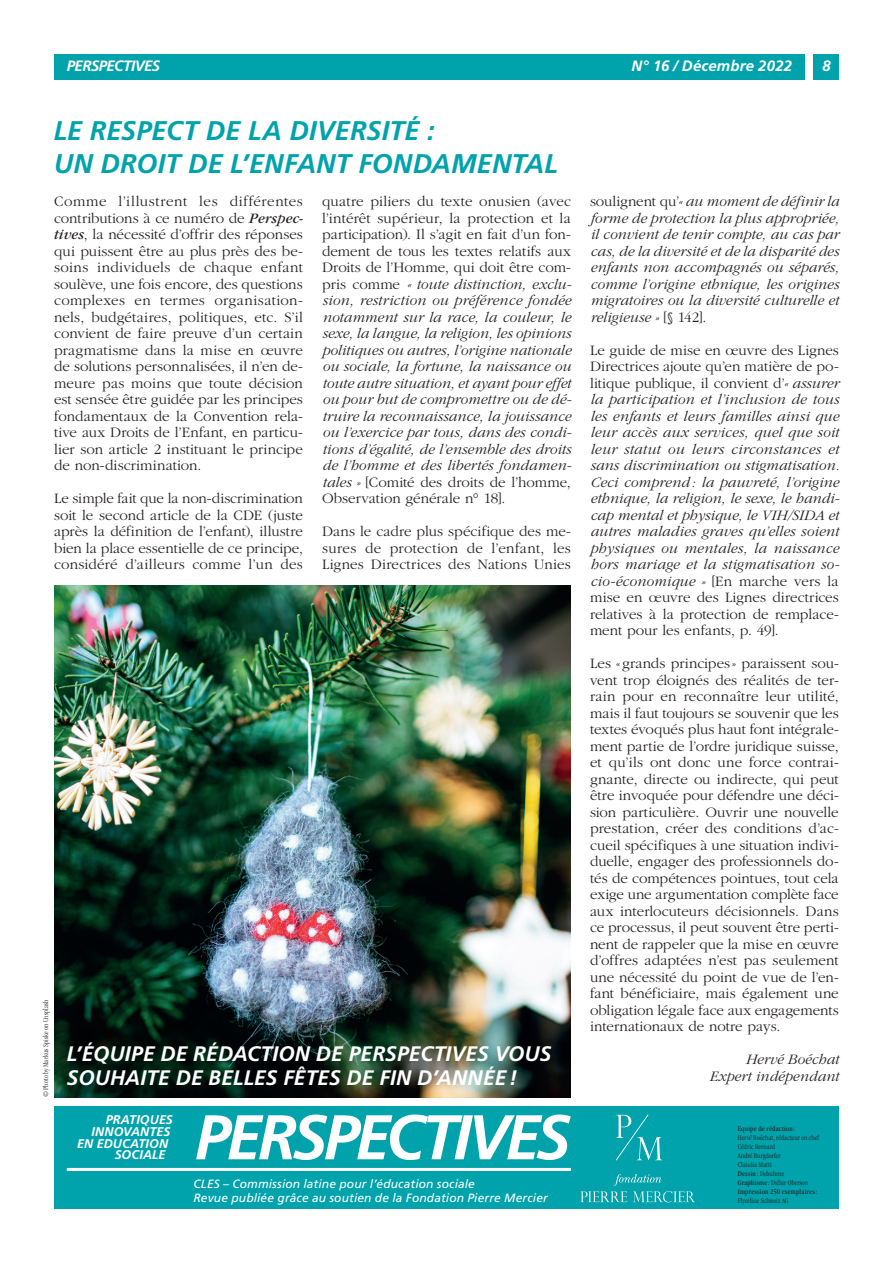
<style>
.page{position:relative;width:893px;height:1263px;background:#fff}
.page>*{position:absolute;margin:0;border:0;box-sizing:border-box;transform-origin:0 0}
.t1{font:italic 700 63px "Frutiger LT 66";letter-spacing:-.06em;color:#fff}
.t2{font:italic 700 27px/32.4px "Frutiger LT 66";letter-spacing:.005em;color:#00a3ab}
.t3{font:italic 700 21px/24px "Frutiger LT 66";letter-spacing:.005em;color:#fff}
.t4{font:300 15px/16.5px "Garamond";letter-spacing:.005em;color:#231f20;text-align:justify}
.t5{font:italic 300 15px/16.5px "Garamond";letter-spacing:.01em;color:#231f20;text-align:justify}
.t6{font:italic 700 15px "Frutiger LT 66";letter-spacing:.01em;color:#fff}
.t7{font:italic 700 15px "Frutiger LT 66";letter-spacing:-.02em;color:#fff}
.t8{font:italic 700 12.6px "Frutiger LT 66";letter-spacing:.005em;color:#fff}
.t9{font:italic 12px/14.4px "Frutiger LT";letter-spacing:.01em;color:#fff}
.t10{font:300 condensed 7.5px/9px "Garamond";letter-spacing:.015em;color:#231f20}
.t11{font:condensed 7.5px "Garamond";letter-spacing:.025em;color:#231f20}
.s1{font-weight:400;font-style:italic}
.s2{font-style:normal}
.s3{font-weight:400}
</style>
<div class="page">
<div style="left:54px;top:1107px;width:785px;height:102px;background:#00a3ab"></div>
<div style="left:54px;top:54px;width:751px;height:26px;background:#00a3ab"></div>
<div style="left:813px;top:54px;width:26px;height:26px;background:#00a3ab"></div>
<svg style="left:580px;top:1174px;width:115px;height:28px"></svg>
<svg style="left:616px;top:1114px;width:46px;height:46px"></svg>
<hr style="left:67px;top:1168px;width:504px;height:3px;background:#fff">
<img style="left:54px;top:586px;width:517px;height:511px">
<p class="t7" style="left:67px;top:57px;width:95px">PERSPECTIVES</p>
<p class="t6" style="left:632px;top:57px;width:162px">N° 16 / Décembre 2022</p>
<p class="t7" style="left:822px;top:57px;width:10px">8</p>
<h2 class="t2" style="left:54px;top:115px;width:506px">LE RESPECT DE LA DIVERSITÉ :<br>UN DROIT DE L’ENFANT FONDAMENTAL</h2>
<p class="t4" style="left:54px;top:194px;width:251px">Comme l’illustrent les différentes contributions à ce numéro de <span class="s1">Perspec&shy;tives</span>, la nécessité d’offrir des réponses qui puissent être au plus près des be&shy;soins individuels de chaque enfant soulève, une fois encore, des questions complexes en termes organisation&shy;nels, budgétaires, politiques, etc. S’il convient de faire preuve d’un certain pragmatisme dans la mise en œuvre de solutions personnalisées, il n’en de&shy;meure pas moins que toute décision est sensée être guidée par les principes fondamentaux de la Convention rela&shy;tive aux Droits de l’Enfant, en particu&shy;lier son article 2 instituant le principe de non-discrimination.</p>
<p class="t4" style="left:54px;top:491px;width:250px">Le simple fait que la non-discrimination soit le second article de la CDE (juste après la définition de l’enfant), illustre bien la place essentielle de ce principe, considéré d’ailleurs comme l’un des</p>
<p class="t5" style="left:322px;top:194px;width:250px"><span class="s2">quatre piliers du texte onusien (avec l’intérêt supérieur, la protection et la participation). Il s’agit en fait d’un fon&shy;dement de tous les textes relatifs aux Droits de l’Homme, qui doit être com&shy;pris comme</span> « toute distinction, exclu&shy;sion, restriction ou préférence fondée notamment sur la race, la couleur, le sexe, la langue, la religion, les opinions politiques ou autres, l’origine nationale ou sociale, la fortune, la naissance ou toute autre situation, et ayant pour effet ou pour but de compromettre ou de dé&shy;truire la reconnaissance, la jouissance ou l’exercice par tous, dans des condi&shy;tions d’égalité, de l’ensemble des droits de l’homme et des libertés fondamen&shy;tales » <span class="s2">[Comité des droits de l’homme, Observation générale n° 18].</span></p>
<p class="t4" style="left:322px;top:524px;width:250px">Dans le cadre plus spécifique des me&shy;sures de protection de l’enfant, les Lignes Directrices des Nations Unies</p>
<p class="t10" style="left:41px;top:1097px;width:99px;rotate:-90deg">© Photo by Markus Spiske on Unsplash</p>
<h3 class="t3" style="left:67px;top:1041px;width:486px">L’ÉQUIPE DE RÉDACTION DE PERSPECTIVES VOUS<br>SOUHAITE DE BELLES FÊTES DE FIN D’ANNÉE!</h3>
<p class="t8" style="left:106px;top:1112px;width:69px">PRATIQUES</p>
<p class="t8" style="left:91px;top:1124px;width:81px">INNOVANTES</p>
<p class="t8" style="left:77px;top:1136px;width:93px">EN EDUCATION</p>
<p class="t8" style="left:115px;top:1147px;width:52px">SOCIALE</p>
<h1 class="t1" style="left:195px;top:1100px;width:378px">PERSPECTIVES</h1>
<p class="t9" style="left:193px;top:1176px;width:356px">CLES – Commission latine pour l’éducation sociale<br>Revue publiée grâce au soutien de la Fondation Pierre Mercier</p>
<p class="t5" style="left:590px;top:194px;width:250px"><span class="s2">soulignent qu’</span>« au moment de définir la forme de protection la plus appropriée, il convient de tenir compte, au cas par cas, de la diversité et de la disparité des enfants non accompagnés ou séparés, comme l’origine ethnique, les origines migratoires ou la diversité culturelle et religieuse » <span class="s2">[§ 142].</span></p>
<p class="t5" style="left:590px;top:342px;width:250px"><span class="s2">Le guide de mise en œuvre des Lignes Directrices ajoute qu’en matière de po&shy;litique publique, il convient d’</span>« assurer la participation et l’inclusion de tous les enfants et leurs familles ainsi que leur accès aux services, quel que soit leur statut ou leurs circonstances et sans discrimination ou stigmatisation.<br>Ceci comprend: la pauvreté, l’origine ethnique, la religion, le sexe, le handi&shy;cap mental et physique, le VIH/SIDA et autres maladies graves qu’elles soient physiques ou mentales, la naissance hors mariage et la stigmatisation so&shy;cio-économique » <span class="s2">[En marche vers la mise en œuvre des Lignes directrices relatives à la protection de remplace&shy;ment pour les enfants, p. 49].</span></p>
<p class="t4" style="left:590px;top:656px;width:250px">Les «grands principes » paraissent sou&shy;vent trop éloignés des réalités de ter&shy;rain pour en reconnaître leur utilité, mais il faut toujours se souvenir que les textes évoqués plus haut font intégrale&shy;ment partie de l’ordre juridique suisse, et qu’ils ont donc une force contrai&shy;gnante, directe ou indirecte, qui peut être invoquée pour défendre une déci&shy;sion particulière. Ouvrir une nouvelle prestation, créer des conditions d’ac&shy;cueil spécifiques à une situation indivi&shy;duelle, engager des professionnels do&shy;tés de compétences pointues, tout cela exige une argumentation complète face aux interlocuteurs décisionnels. Dans ce processus, il peut souvent être perti&shy;nent de rappeler que la mise en œuvre d’offres adaptées n’est pas seulement une nécessité du point de vue de l’en&shy;fant bénéficiaire, mais également une obligation légale face aux engagements internationaux de notre pays.</p>
<p class="t5" style="left:709px;top:1052px;width:131px;text-align:right">Hervé Boéchat<br>Expert indépendant</p>
<p class="t11" style="left:738px;top:1124px;width:59px">Equipe de rédaction:</p>
<p class="t10" style="left:738px;top:1133px;width:83px">Hervé Boéchat, rédacteur en chef<br>Cédric Bernard<br>André Burgdorfer<br>Claudia Matti<br><span class="s3">Dessin:</span> Debuhme<br><span class="s3">Graphisme:</span> Didier Oberson<br><span class="s3">Impression 250 exemplaires:</span></p>
<p class="t10" style="left:738px;top:1196px;width:52px">Flyerline Schweiz AG</p>
</div>
